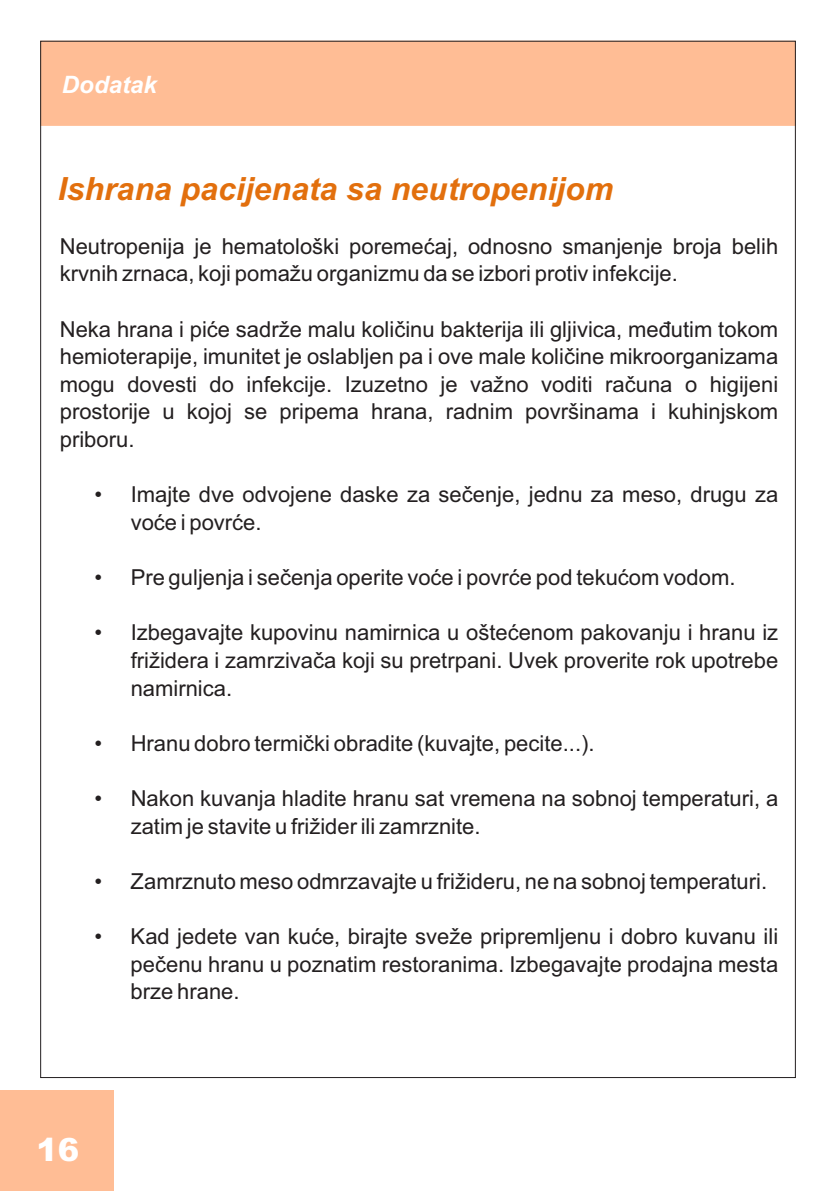
<style>
.page{position:relative;width:840px;height:1191px;background:#fff}
.page>*{position:absolute;margin:0;border:0;box-sizing:border-box;transform-origin:0 0}
.t1{font:italic 700 32px "Arial";color:#e26f0d}
.t2{font:900 32px "Arial";color:#fff}
.t3{font:italic 700 24px "Arial";color:#fff}
.t4{font:22px/27.6px "Arial";color:#231f20}
</style>
<div class="page">
<div style="left:40px;top:40px;width:756px;height:86px;background:#ffbd95"></div>
<div style="left:0;top:1090px;width:114px;height:100px;background:#ffbd95"></div>
<p class="t3" style="left:62px;top:75px;width:96px">Dodatak</p>
<h1 class="t1" style="left:58px;top:177px;width:556px">Ishrana pacijenata sa neutropenijom</h1>
<p class="t4" style="left:60px;top:234px;width:719px">Neutropenija je hematološki poremećaj, odnosno smanjenje broja belih krvnih zrnaca, koji pomažu organizmu da se izbori protiv infekcije.</p>
<p class="t4" style="left:60px;top:317px;width:719px;text-align:justify">Neka hrana i piće sadrže malu količinu bakterija ili gljivica, međutim tokom hemioterapije, imunitet je oslabljen pa i ove male količine mikroorganizama mogu dovesti do infekcije. Izuzetno je važno voditi računa o higijeni prostorije u kojoj se pripema hrana, radnim površinama i kuhinjskom priboru.</p>
<p class="t4" style="left:131px;top:483px;width:648px;text-indent:-36px">• Imajte dve odvojene daske za sečenje, jednu za meso, drugu za voće i povrće.</p>
<p class="t4" style="left:95px;top:565px;width:642px">• Pre guljenja i sečenja operite voće i povrće pod tekućom vodom.</p>
<p class="t4" style="left:131px;top:621px;width:648px;text-align:justify;text-indent:-36px">• Izbegavajte kupovinu namirnica u oštećenom pakovanju i hranu iz frižidera i zamrzivača koji su pretrpani. Uvek proverite rok upotrebe namirnica.</p>
<p class="t4" style="left:95px;top:731px;width:501px">• Hranu dobro termički obradite (kuvajte, pecite...).</p>
<p class="t4" style="left:131px;top:786px;width:648px;text-indent:-36px">• Nakon kuvanja hladite hranu sat vremena na sobnoj temperaturi, a zatim je stavite u frižider ili zamrznite.</p>
<p class="t4" style="left:95px;top:869px;width:673px">• Zamrznuto meso odmrzavajte u frižideru, ne na sobnoj temperaturi.</p>
<p class="t4" style="left:131px;top:924px;width:648px;text-align:justify;text-indent:-36px">• Kad jedete van kuće, birajte sveže pripremljenu i dobro kuvanu ili pečenu hranu u poznatim restoranima. Izbegavajte prodajna mesta brze hrane.</p>
<h1 class="t2" style="left:36px;top:1129px;width:54px">16220</h1>
<h1 class="t2" style="left:46px;top:1129px;width:23px">4</h1>
<h1 class="t2" style="left:46px;top:1129px;width:44px">16</h1>
</div>
